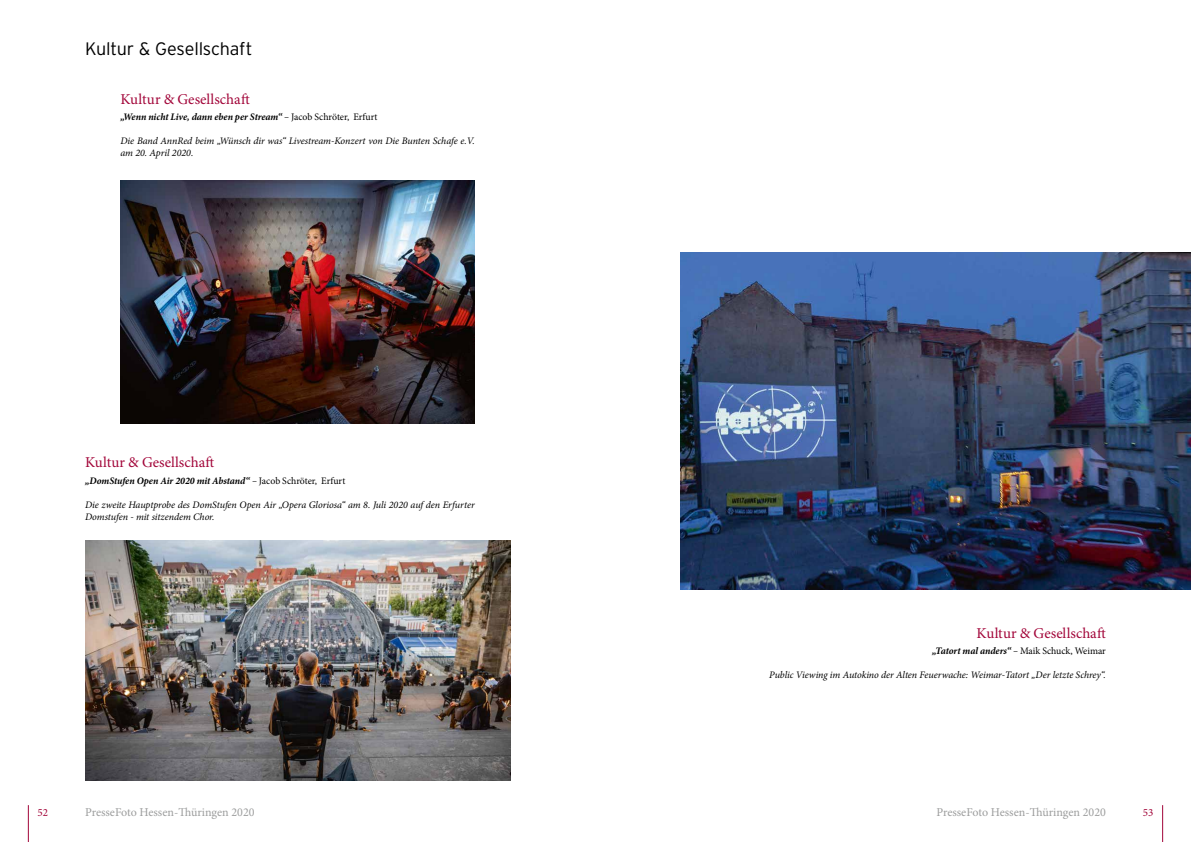
<style>
.page{position:relative;width:1191px;height:842px;background:#fff}
.page>*{position:absolute;margin:0;border:0;box-sizing:border-box;transform-origin:0 0}
.t1{font:300 18px "Interstate";letter-spacing:-.01em;color:#000}
.t2{font:15px "Minion Pro";color:#a20539}
.t3{font:12px "Minion Pro";color:#9c9d9d}
.t4{font:11px "Minion Pro";color:#a20539}
.t5{font:italic 10px/12px "Minion Pro";letter-spacing:-.005em;color:#000}
.t6{font:italic 700 10px "Minion Pro";letter-spacing:-.005em;color:#000}
.s1{font-weight:400}
.s2{font-weight:400;font-style:normal}
</style>
<div class="page">
<hr style="left:28px;top:805px;width:1px;height:37px;background:#a20539">
<hr style="left:1162px;top:805px;width:1px;height:37px;background:#a20539">
<img style="left:85px;top:540px;width:425px;height:240px">
<img style="left:680px;top:252px;width:511px;height:337px">
<img style="left:120px;top:180px;width:355px;height:243px">
<h1 class="t1" style="left:85px;top:39px;width:169px">Kultur &amp; Gesellschaft</h1>
<h2 class="t2" style="left:120px;top:89px;width:131px">Kultur &amp; Gesellschaft</h2>
<p class="t6" style="left:120px;top:110px;width:258px">„Wenn nicht Live, dann eben per Stream“ <span class="s1">–</span> <span class="s2">Jacob Schröter, Erfurt</span></p>
<p class="t5" style="left:120px;top:135px;width:356px">Die Band AnnRed beim „Wünsch dir was“ Livestream-Konzert von Die Bunten Schafe e.V. am 20. April 2020.</p>
<h2 class="t2" style="left:85px;top:452px;width:131px">Kultur &amp; Gesellschaft</h2>
<p class="t6" style="left:85px;top:473px;width:262px">„DomStufen Open Air 2020 mit Abstand“ <span class="s1">–</span> <span class="s2">Jacob Schröter, Erfurt</span></p>
<p class="t5" style="left:85px;top:498px;width:391px">Die zweite Hauptprobe des DomStufen Open Air „Opera Gloriosa“ am 8. Juli 2020 auf den Erfurter<br>Domstufen - mit sitzendem Chor.</p>
<h2 class="t2" style="left:976px;top:623px;width:131px">Kultur &amp; Gesellschaft</h2>
<p class="t6" style="left:932px;top:644px;width:175px">„Tatort mal anders“ <span class="s1">–</span> <span class="s2">Maik Schuck, Weimar</span></p>
<p class="t5" style="left:769px;top:669px;width:338px">Public Viewing im Autokino der Alten Feuerwache: Weimar-Tatort „Der letzte Schrey“.</p>
<p class="t4" style="left:38px;top:805px;width:12px">52</p>
<p class="t3" style="left:85px;top:804px;width:171px">PresseFoto Hessen-Thüringen 2020</p>
<p class="t3" style="left:936px;top:804px;width:171px">PresseFoto Hessen-Thüringen 2020</p>
<p class="t4" style="left:1142px;top:805px;width:12px">53</p>
</div>
